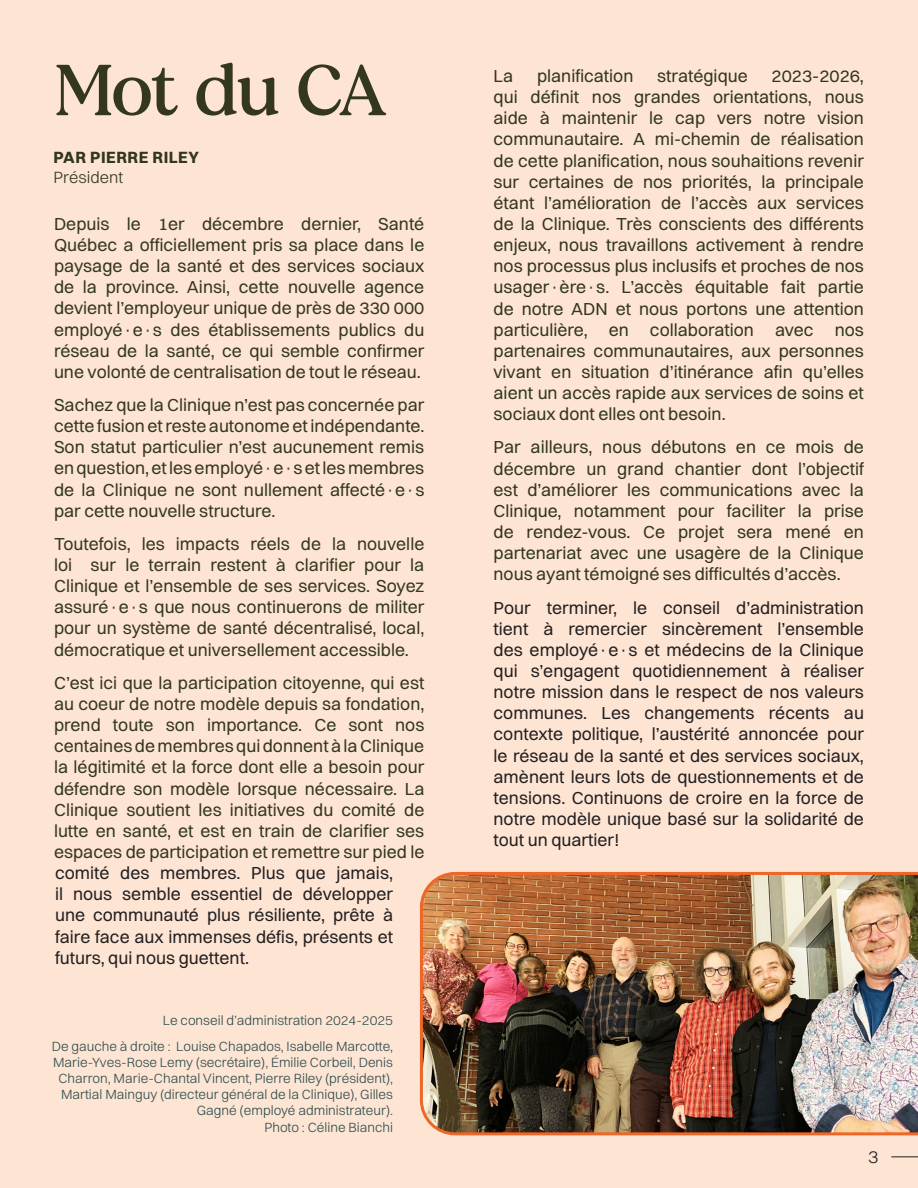
<style>
.page{position:relative;width:918px;height:1188px;background:#fde4d3}
.page>*{position:absolute;margin:0;border:0;box-sizing:border-box;transform-origin:0 0}
.t1{font:500 72px "MADE Awelier PERSONALUSE";letter-spacing:-.015em;color:#33381c}
.t2{font:300 18px "Switzer";color:#231f20}
.t3{font:17.7px/21.1px "Switzer";color:#33381c;text-align:justify}
.t4{font:17.7px/21.1px "Switzer";color:#31371c;text-align:justify}
.t5{font:17.7px/21.1px "Switzer";color:#231f20;text-align:justify}
.t6{font:700 16.5px "Switzer";letter-spacing:.03em;color:#31371c}
.t7{font:300 16.5px "Switzer";color:#31371c}
.t8{font:300 13.5px/16.2px "Switzer";color:#2b4c4e;text-align:right}
</style>
<div class="page">
<svg style="left:891px;top:1156px;width:27px;height:1px"></svg>
<img style="left:420px;top:872px;width:498px;height:263px">
<p class="t1" style="left:54px;top:48px;width:333px">Mot du CA</p>
<p class="t6" style="left:53px;top:147px;width:147px">PAR PIERRE RILEY</p>
<p class="t7" style="left:53px;top:168px;width:71px">Président</p>
<p class="t3" style="left:54px;top:213px;width:372px">Depuis le 1er décembre dernier, Santé Québec a officiellement pris sa place dans le paysage de la santé et des services sociaux de la province. Ainsi, cette nouvelle agence devient l’employeur unique de près de 330 000 employé·e·s des établissements publics du réseau de la santé, ce qui semble confirmer une volonté de centralisation de tout le réseau.</p>
<p class="t3" style="left:54px;top:394px;width:372px">Sachez que la Clinique n’est pas concernée par cette fusion et reste autonome et indépendante.<br>Son statut particulier n’est aucunement remis en question, et les employé·e·s et les membres de la Clinique ne sont nullement affecté·e·s par cette nouvelle structure.</p>
<p class="t3" style="left:54px;top:533px;width:372px">Toutefois, les impacts réels de la nouvelle loi sur le terrain restent à clarifier pour la Clinique et l’ensemble de ses services. Soyez assuré·e·s que nous continuerons de militer pour un système de santé décentralisé, local, démocratique et universellement accessible.</p>
<p class="t3" style="left:54px;top:672px;width:372px">C’est ici que la participation citoyenne, qui est au coeur de notre modèle depuis sa fondation, prend toute son importance. Ce sont nos centaines de membres qui donnent à la Clinique la légitimité et la force dont elle a besoin pour défendre son modèle lorsque nécessaire. La Clinique soutient les initiatives du comité de lutte en santé, et est en train de clarifier ses espaces de participation et remettre sur pied le</p>
<p class="t5" style="left:55px;top:862px;width:340px">comité des membres. Plus que jamais, il nous semble essentiel de développer une communauté plus résiliente, prête à faire face aux immenses défis, présents et futurs, qui nous guettent.</p>
<p class="t8" style="left:163px;top:1012px;width:232px">Le conseil d’administration 2024-2025</p>
<p class="t8" style="left:52px;top:1038px;width:343px">De gauche à droite : Louise Chapados, Isabelle Marcotte, Marie-Yves-Rose Lemy (secrétaire), Émilie Corbeil, Denis Charron, Marie-Chantal Vincent, Pierre Riley (président), Martial Mainguy (directeur général de la Clinique), Gilles Gagné (employé administrateur).</p>
<p class="t8" style="left:264px;top:1119px;width:130px">Photo : Céline Bianchi</p>
<p class="t4" style="left:494px;top:65px;width:21px">La</p>
<p class="t4" style="left:537px;top:65px;width:98px">planification</p>
<p class="t4" style="left:657px;top:65px;width:92px">stratégique</p>
<p class="t4" style="left:494px;top:65px;width:372px;text-indent:278px">2023-2026, qui définit nos grandes orientations, nous aide à maintenir le cap vers notre vision communautaire. A mi-chemin de réalisation de cette planification, nous souhaitions revenir sur certaines de nos priorités, la principale étant l’amélioration de l’accès aux services de la Clinique. Très conscients des différents enjeux, nous travaillons activement à rendre nos processus plus inclusifs et proches de nos usager·ère·s. L’accès équitable fait partie de notre ADN et nous portons une attention particulière, en collaboration avec nos partenaires communautaires, aux personnes vivant en situation d’itinérance afin qu’elles aient un accès rapide aux services de soins et sociaux dont elles ont besoin.</p>
<p class="t4" style="left:494px;top:437px;width:372px">Par ailleurs, nous débutons en ce mois de décembre un grand chantier dont l’objectif est d’améliorer les communications avec la Clinique, notamment pour faciliter la prise de rendez-vous. Ce projet sera mené en partenariat avec une usagère de la Clinique nous ayant témoigné ses difficultés d’accès.</p>
<p class="t5" style="left:494px;top:597px;width:372px">Pour terminer, le conseil d’administration tient à remercier sincèrement l’ensemble des employé·e·s et médecins de la Clinique qui s’engagent quotidiennement à réaliser notre mission dans le respect de nos valeurs communes. Les changements récents au contexte politique, l’austérité annoncée pour le réseau de la santé et des services sociaux, amènent leurs lots de questionnements et de tensions. Continuons de croire en la force de notre modèle unique basé sur la solidarité de tout un quartier!</p>
<p class="t2" style="left:868px;top:1146px;width:12px">3</p>
</div>
